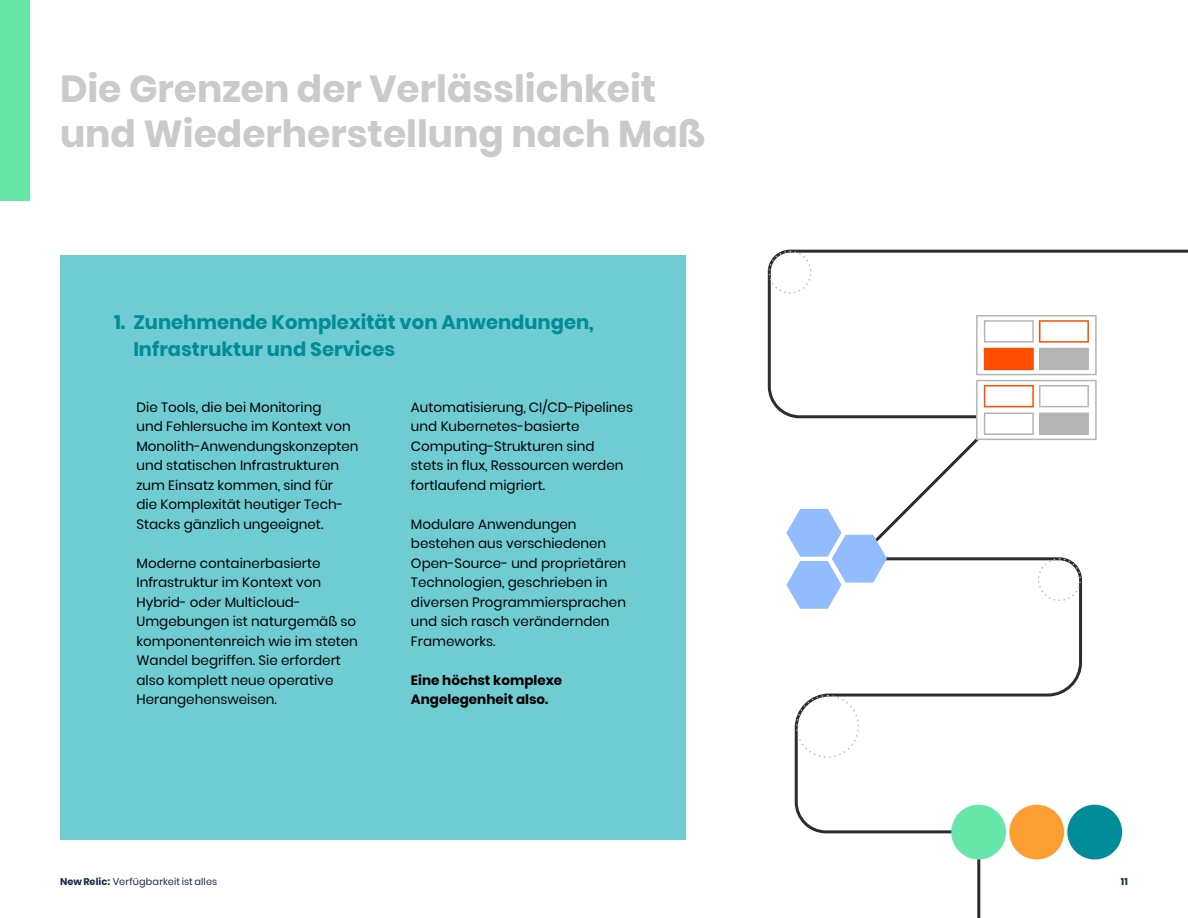
<style>
.page{position:relative;width:1188px;height:918px;background:#fff}
.page>*{position:absolute;margin:0;border:0;box-sizing:border-box;transform-origin:0 0}
.t1{font:700 37.5px/45px "Poppins";color:#cacaca}
.t2{font:700 19.5px/27px "Poppins";color:#008c99}
.t3{font:13.5px/19.5px "Poppins";color:#000}
.t4{font:700 13.5px/19.5px "Poppins";color:#000}
.t5{font:9.75px "Poppins";letter-spacing:.01em;color:#16284d}
.t6{font:700 9.75px "Poppins";color:#16284d}
.s1{font-weight:700}
</style>
<div class="page">
<svg style="left:767px;top:249px;width:421px;height:669px"></svg>
<svg style="left:976px;top:315px;width:121px;height:125px"></svg>
<svg style="left:786px;top:509px;width:101px;height:100px"></svg>
<div style="left:951px;top:805px;width:55px;height:55px;background:#66e6a8;border-radius:50%"></div>
<div style="left:1009px;top:805px;width:55px;height:55px;background:#fd9e32;border-radius:50%"></div>
<div style="left:1067px;top:805px;width:55px;height:55px;background:#008c99;border-radius:50%"></div>
<svg style="left:769px;top:251px;width:42px;height:43px"></svg>
<svg style="left:1038px;top:558px;width:43px;height:43px"></svg>
<svg style="left:796px;top:695px;width:63px;height:63px"></svg>
<div style="left:0;top:0;width:30px;height:201px;background:#66e6a8"></div>
<div style="left:60px;top:255px;width:626px;height:585px;background:#70ccd3"></div>
<h1 class="t1" style="left:60px;top:67px;width:647px">Die Grenzen der Verlässlichkeit und Wiederherstellung nach Maß</h1>
<h2 class="t2" style="left:133px;top:309px;width:462px;text-indent:-19px">1. Zunehmende Komplexität von Anwendungen,<br>Infrastruktur und Services</h2>
<p class="t3" style="left:136px;top:398px;width:224px">Die Tools, die bei Monitoring<br>und Fehlersuche im Kontext von<br>Monolith-Anwendungskonzepten und statischen Infrastrukturen zum Einsatz kommen, sind für<br>die Komplexität heutiger Tech-<br>Stacks gänzlich ungeeignet.</p>
<p class="t3" style="left:136px;top:554px;width:223px">Moderne containerbasierte<br>Infrastruktur im Kontext von<br>Hybrid- oder Multicloud-<br>Umgebungen ist naturgemäß so komponentenreich wie im steten<br>Wandel begriffen. Sie erfordert also komplett neue operative<br>Herangehensweisen.</p>
<p class="t3" style="left:411px;top:397px;width:224px">Automatisierung, CI/CD-Pipelines und Kubernetes-basierte<br>Computing-Strukturen sind<br>stets in flux, Ressourcen werden fortlaufend migriert.</p>
<p class="t3" style="left:411px;top:514px;width:217px">Modulare Anwendungen bestehen aus verschiedenen<br>Open-Source- und proprietären<br>Technologien, geschrieben in diversen Programmiersprachen und sich rasch verändernden<br>Frameworks.</p>
<p class="t4" style="left:411px;top:670px;width:153px">Eine höchst komplexe<br>Angelegenheit also.</p>
<p class="t5" style="left:60px;top:876px;width:159px"><span class="s1">New Relic:</span> Verfügbarkeit ist alles</p>
<p class="t6" style="left:1121px;top:876px;width:9px">11</p>
</div>
